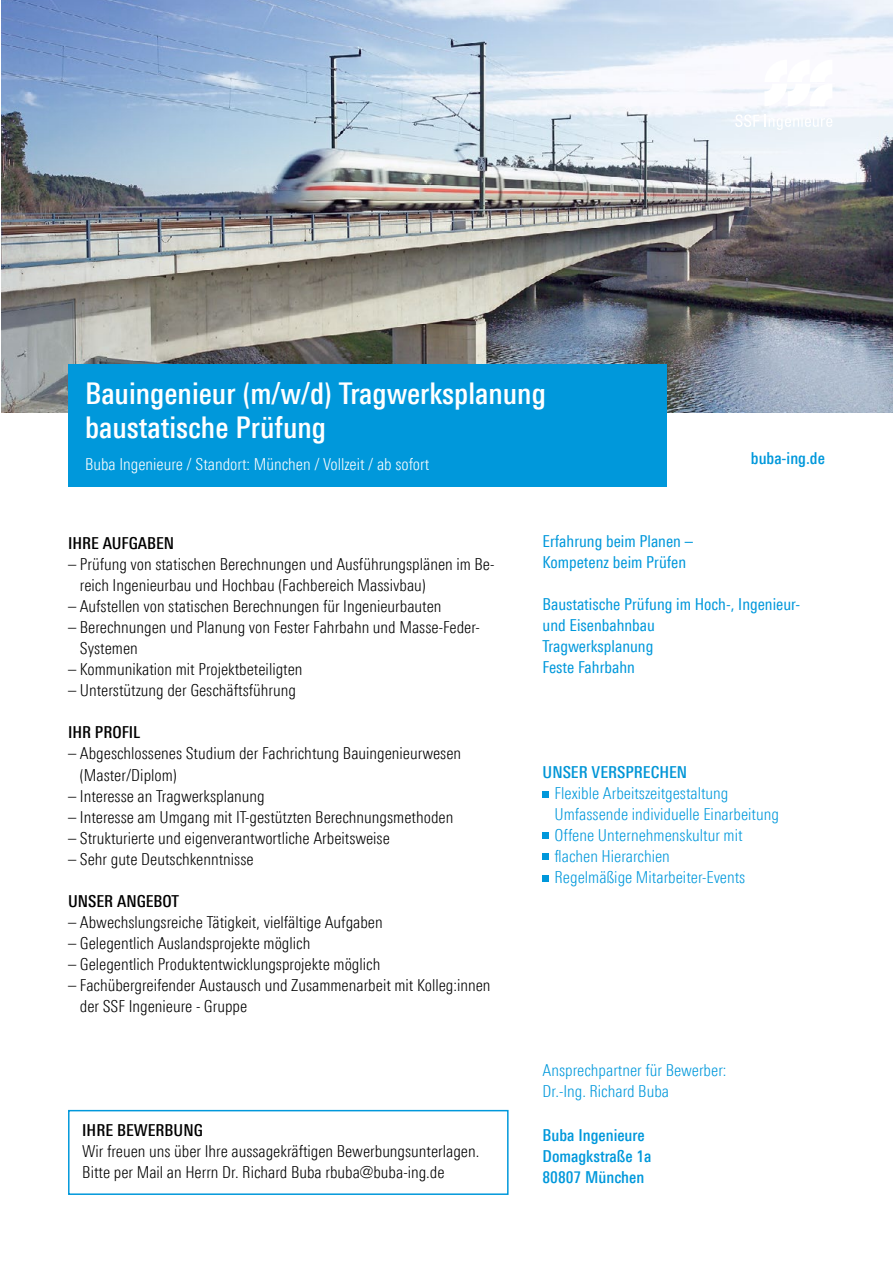
<style>
.page{position:relative;width:893px;height:1263px;background:#fff}
.page>*{position:absolute;margin:0;border:0;box-sizing:border-box;transform-origin:0 0}
.t1{font:500 30px/34.5px "Linotype Univers 520 Cn";color:#fff}
.t2{font:300 16.5px/21px "Linotype Univers 320 Cn";color:#000}
.t3{font:300 16.5px/21px "Linotype Univers 320 Cn";color:#0098db}
.t4{font:16.5px/21px "Linotype Univers 420 Cn";color:#0098db}
.t5{font:500 16.5px/21px "Linotype Univers 520 Cn";color:#0098db}
.t6{font:300 16.5px "Linotype Univers 320 Cn";color:#fff}
.t7{font:500 16.5px "Linotype Univers 520 Cn";color:#000}
.t8{font:500 16.5px "Linotype Univers 520 Cn";color:#0095d6}
</style>
<div class="page">
<img style="left:1px;top:0;width:892px;height:412px">
<div style="left:68px;top:364px;width:599px;height:122px;background:#0098db"></div>
<div style="left:68px;top:1110px;width:441px;height:85px;border:2px solid #0098db"></div>
<svg style="left:764px;top:60px;width:68px;height:46px"></svg>
<svg style="left:735px;top:114px;width:97px;height:16px"></svg>
<svg style="left:543px;top:791px;width:6px;height:6px"></svg>
<svg style="left:543px;top:854px;width:6px;height:6px"></svg>
<div style="left:543px;top:832px;width:6px;height:7px;background:#0098db"></div>
<svg style="left:543px;top:875px;width:6px;height:6px"></svg>
<h1 class="t1" style="left:85px;top:375px;width:462px">Bauingenieur (m/w/d) Tragwerksplanung baustatische Prüfung</h1>
<p class="t6" style="left:85px;top:454px;width:346px">Buba Ingenieure / Standort: München / Vollzeit / ab sofort</p>
<p class="t5" style="left:751px;top:447px;width:76px">buba-ing.de</p>
<p class="t7" style="left:68px;top:533px;width:108px">IHRE AUFGABEN</p>
<p class="t2" style="left:80px;top:553px;width:416px;text-indent:-12px">– Prüfung von statischen Berechnungen und Ausführungsplänen im Be&shy;reich Ingenieurbau und Hochbau (Fachbereich Massivbau)</p>
<p class="t2" style="left:68px;top:595px;width:375px">– Aufstellen von statischen Berechnungen für Ingenieurbauten</p>
<p class="t2" style="left:80px;top:616px;width:401px;text-indent:-12px">– Berechnungen und Planung von Fester Fahrbahn und Masse-Feder-<br>Systemen</p>
<p class="t2" style="left:68px;top:658px;width:236px">– Kommunikation mit Projektbeteiligten</p>
<p class="t2" style="left:68px;top:679px;width:229px">– Unterstützung der Geschäftsführung</p>
<p class="t7" style="left:68px;top:723px;width:74px">IHR PROFIL</p>
<p class="t2" style="left:80px;top:743px;width:383px;text-indent:-12px">– Abgeschlossenes Studium der Fachrichtung Bauingenieurwesen (Master/Diplom)</p>
<p class="t2" style="left:68px;top:785px;width:198px">– Interesse an Tragwerksplanung</p>
<p class="t2" style="left:68px;top:806px;width:387px">– Interesse am Umgang mit IT-gestützten Berechnungsmethoden</p>
<p class="t2" style="left:68px;top:827px;width:323px">– Strukturierte und eigenverantwortliche Arbeitsweise</p>
<p class="t2" style="left:68px;top:848px;width:187px">– Sehr gute Deutschkenntnisse</p>
<p class="t7" style="left:68px;top:891px;width:113px">UNSER ANGEBOT</p>
<p class="t2" style="left:68px;top:911px;width:316px">– Abwechslungsreiche Tätigkeit, vielfältige Aufgaben</p>
<p class="t2" style="left:68px;top:932px;width:244px">– Gelegentlich Auslandsprojekte möglich</p>
<p class="t2" style="left:68px;top:953px;width:314px">– Gelegentlich Produktentwicklungsprojekte möglich</p>
<p class="t2" style="left:80px;top:974px;width:412px;text-indent:-12px">– Fachübergreifender Austausch und Zusammenarbeit mit Kolleg:innen der SSF Ingenieure - Gruppe</p>
<p class="t7" style="left:82px;top:1120px;width:122px">IHRE BEWERBUNG</p>
<p class="t2" style="left:82px;top:1141px;width:399px">Wir freuen uns über Ihre aussagekräftigen Bewerbungsunterlagen.<br>Bitte per Mail an Herrn Dr. Richard Buba rbuba@buba-ing.de</p>
<p class="t4" style="left:543px;top:530px;width:152px">Erfahrung beim Planen –<br>Kompetenz beim Prüfen</p>
<p class="t4" style="left:543px;top:593px;width:259px">Baustatische Prüfung im Hoch-, Ingenieur&shy;und Eisenbahnbau<br>Tragwerksplanung<br>Feste Fahrbahn</p>
<p class="t8" style="left:543px;top:763px;width:146px">UNSER VERSPRECHEN</p>
<p class="t3" style="left:555px;top:783px;width:226px">Flexible Arbeitszeitgestaltung<br>Umfassende individuelle Einarbeitung<br>Offene Unternehmenskultur mit flachen Hierarchien<br>Regelmäßige Mitarbeiter-Events</p>
<p class="t3" style="left:543px;top:1059px;width:185px">Ansprechpartner für Bewerber:<br>Dr.-Ing. Richard Buba</p>
<p class="t5" style="left:543px;top:1124px;width:110px">Buba Ingenieure<br>Domagkstraße 1a<br>80807 München</p>
</div>
